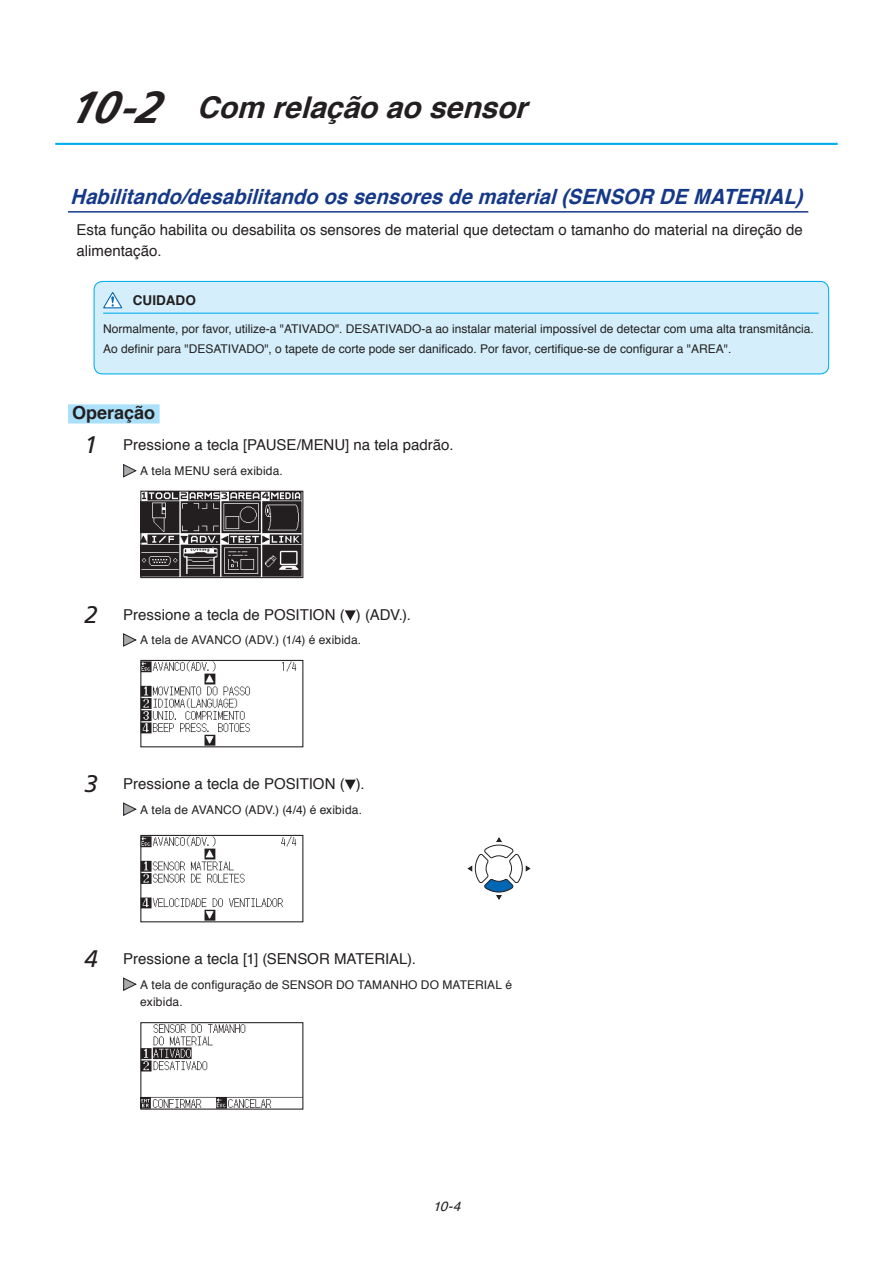
<style>
.page{position:relative;width:893px;height:1263px;background:#fff}
.page>*{position:absolute;margin:0;border:0;box-sizing:border-box;transform-origin:0 0}
.t1{font:italic 700 30px "Helvetica";color:#231f20}
.t2{font:italic 700 21px "Helvetica";color:#153888;scale:.95 1}
.t3{font:700 18px "Helvetica";color:#231f20}
.t4{font:15px/21px "Helvetica";color:#231f20}
.t5{font:700 13.5px "Helvetica";color:#231f20}
.t6{font:italic 13.5px "Helvetica";color:#231f20}
.t7{font:12px/19.5px "Helvetica";color:#231f20}
.s1{font-family:"Frutiger";font-size:45px}
.s2{font-family:"Frutiger";font-style:italic;font-size:24px}
</style>
<div class="page">
<hr style="left:55px;top:143px;width:783px;height:2px;background:#00aeef">
<hr style="left:68px;top:211px;width:740px;height:2px;background:#153888">
<div style="left:68px;top:404px;width:92px;height:19px;background:#aae0f9"></div>
<div style="left:94px;top:281px;width:735px;height:93px;background:#d4effb;border-radius:9px"></div>
<hr style="left:103px;top:313px;width:716px;height:1px;background:#00aeef">
<svg style="left:103px;top:292px;width:19px;height:16px"></svg>
<div style="left:94px;top:281px;width:735px;height:93px;border:1px solid #00aeef;border-radius:9px"></div>
<svg style="left:123px;top:464px;width:14px;height:14px"></svg>
<img style="left:142px;top:493px;width:159px;height:83px">
<div style="left:140px;top:491px;width:163px;height:87px;border:1px solid #231f20"></div>
<svg style="left:345px;top:610px;width:11px;height:11px"></svg>
<svg style="left:123px;top:633px;width:14px;height:14px"></svg>
<img style="left:142px;top:662px;width:155px;height:83px">
<div style="left:140px;top:660px;width:163px;height:87px;border:1px solid #231f20"></div>
<svg style="left:345px;top:780px;width:11px;height:10px"></svg>
<svg style="left:123px;top:802px;width:14px;height:14px"></svg>
<svg style="left:468px;top:837px;width:62px;height:63px"></svg>
<img style="left:142px;top:837px;width:155px;height:83px">
<div style="left:140px;top:835px;width:163px;height:87px;border:1px solid #231f20"></div>
<svg style="left:123px;top:977px;width:14px;height:14px"></svg>
<img style="left:142px;top:1024px;width:159px;height:83px">
<div style="left:140px;top:1022px;width:163px;height:87px;border:1px solid #231f20"></div>
<h1 class="t1" style="left:68px;top:84px;width:473px"><span class="s1">10 -2</span> Com relaçãoaosensor</h1>
<h2 class="t2" style="left:70px;top:180px;width:781px">Habilitando/desabilitandoossensoresdematerial(SENSORDEMATERIAL)</h2>
<p class="t4" style="left:77px;top:220px;width:728px">Esta função habilita ou desabilita os sensores de material que detectam o tamanho do material na direção de alimentação.</p>
<p class="t5" style="left:133px;top:289px;width:64px">CUIDADO</p>
<p class="t7" style="left:103px;top:319px;width:712px">Normalmente, por favor, utilize-a "ATIVADO". DESATIVADO-a ao instalar material impossível de detectar com uma alta transmitância.<br>Ao definir para "DESATIVADO", o tapete de corte pode ser danificado. Por favor, certifique-se de configurar a "AREA".</p>
<h3 class="t3" style="left:72px;top:398px;width:85px">Operação</h3>
<p class="t4" style="left:84px;top:435px;width:371px"><span class="s2">1</span> Pressione a tecla [PAUSE/MENU] na tela padrão.</p>
<p class="t7" style="left:140px;top:461px;width:144px">A tela MENU será exibida.</p>
<p class="t4" style="left:84px;top:604px;width:328px"><span class="s2">2</span> Pressione a tecla de POSITION ( ) (ADV.).</p>
<p class="t7" style="left:140px;top:631px;width:222px">A tela de AVANCO (ADV.) (1/4) é exibida.</p>
<p class="t4" style="left:84px;top:773px;width:282px"><span class="s2">3</span> Pressione a tecla de POSITION ( ).</p>
<p class="t7" style="left:140px;top:800px;width:223px">A tela de AVANCO (ADV.) (4/4) é exibida.</p>
<p class="t4" style="left:84px;top:948px;width:333px"><span class="s2">4</span> Pressione a tecla [1] (SENSOR MATERIAL).</p>
<p class="t7" style="left:140px;top:976px;width:373px;line-height:17.4px">A tela de configuração de SENSOR DO TAMANHO DO MATERIAL é exibida.</p>
<p class="t6" style="left:433px;top:1196px;width:35px">10-4</p>
</div>
